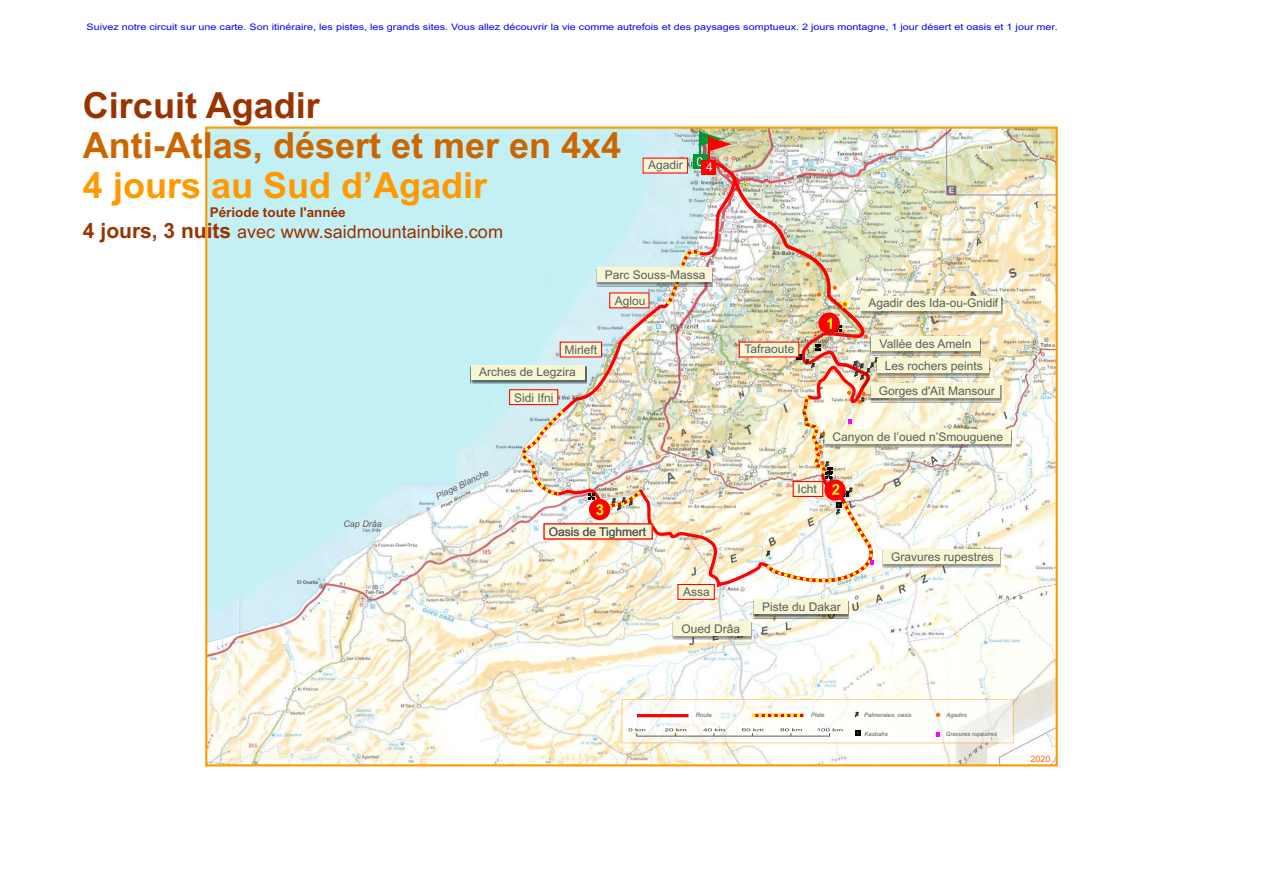
<style>
.page{position:relative;width:1263px;height:893px;background:#fff}
.page>*{position:absolute;margin:0;border:0;box-sizing:border-box;transform-origin:0 0}
.t1{font:700 36px "Arial";color:#c60}
.t2{font:700 36px "Arial";color:#f90}
.t3{font:700 36px "Arial";color:#930}
.t4{font:18px "Arial";color:#930}
.t5{font:700 15px "Arial";color:#ff0}
.t6{font:700 13.5px "Arial";color:#930}
.t7{font:12px/25px "Arial";color:#5b5b5b;text-align:center}
.t8{font:12px "Arial";color:#fff}
.t9{font:9px "Arial";color:#00f;scale:1.2 1}
.t10{font:italic 9px "Arial";color:#5b5b5b}
.t11{font:9px "Arial";color:#f60}
.t12{font:italic 6px "Arial";color:#5b5b5b}
.s1{font-weight:700;font-size:21px}
</style>
<div class="page">
<img style="left:208px;top:130px;width:847px;height:633px">
<svg style="left:978px;top:411px;width:29px;height:165px"></svg>
<svg style="left:622px;top:699px;width:391px;height:44px"></svg>
<div style="left:824px;top:431px;width:188px;height:17px;background:#2b2a29;opacity:.49"></div>
<div style="left:825px;top:429px;width:185px;height:15px;background:#f7f7d5"></div>
<div style="left:471px;top:367px;width:116px;height:17px;background:#2b2a29;opacity:.69"></div>
<div style="left:471px;top:365px;width:114px;height:14px;background:#f7f7d5"></div>
<div style="left:871px;top:338px;width:110px;height:17px;background:#2b2a29;opacity:.49"></div>
<div style="left:872px;top:336px;width:108px;height:15px;background:#f7f7d5"></div>
<div style="left:882px;top:551px;width:119px;height:17px;background:#2b2a29;opacity:.49"></div>
<div style="left:883px;top:549px;width:117px;height:15px;background:#f7f7d5"></div>
<div style="left:870px;top:385px;width:131px;height:17px;background:#2b2a29;opacity:.49"></div>
<div style="left:871px;top:383px;width:129px;height:15px;background:#f7f7d5"></div>
<div style="left:876px;top:360px;width:114px;height:17px;background:#2b2a29;opacity:.49"></div>
<div style="left:877px;top:358px;width:111px;height:15px;background:#f7f7d5"></div>
<div style="left:860px;top:297px;width:142px;height:18px;background:#2b2a29;opacity:.49"></div>
<div style="left:860px;top:296px;width:141px;height:14px;background:#f7f7d5"></div>
<svg style="left:379px;top:584px;width:6px;height:6px"></svg>
<svg style="left:393px;top:589px;width:6px;height:6px"></svg>
<svg style="left:406px;top:594px;width:6px;height:5px"></svg>
<svg style="left:419px;top:599px;width:6px;height:5px"></svg>
<svg style="left:444px;top:608px;width:5px;height:6px"></svg>
<svg style="left:457px;top:613px;width:6px;height:6px"></svg>
<svg style="left:470px;top:618px;width:6px;height:5px"></svg>
<svg style="left:484px;top:623px;width:5px;height:5px"></svg>
<svg style="left:1007px;top:267px;width:11px;height:11px"></svg>
<img style="left:508px;top:131px;width:470px;height:514px">
<p class="t9" style="left:86px;top:23px;width:811px">Suivez notre circuit sur une carte. Son itinéraire, les pistes, les grands sites. Vous allez découvrir la vie comme autrefois et des paysages somptueux. 2 jours montagne, 1 jour désert et oasis et 1 jour mer.</p>
<h1 class="t3" style="left:83px;top:92px;width:238px">Circuit Agadir</h1>
<h1 class="t1" style="left:83px;top:132px;width:540px">Anti-Atlas, désert et mer en 4x4</h1>
<h1 class="t2" style="left:83px;top:172px;width:406px">4 jours au Sud d’Agadir</h1>
<h2 class="t4" style="left:83px;top:225px;width:421px"><span class="s1">4 jours, 3 nuits</span> avec www.saidmountainbike.com</h2>
<p class="t6" style="left:210px;top:207px;width:137px">Période toute l'année</p>
<p class="t7" style="left:648px;top:153px;width:36px">Agadir</p>
<p class="t8" style="left:706px;top:163px;width:8px">4</p>
<p class="t10" style="left:343px;top:521px;width:40px">Cap Drâa</p>
<p class="t7" style="left:605px;top:263px;width:102px">Parc Souss-Massa</p>
<p class="t7" style="left:564px;top:338px;width:34px">Mirleft</p>
<p class="t7" style="left:479px;top:361px;width:98px">Arches de Legzira</p>
<p class="t7" style="left:514px;top:386px;width:41px">Sidi Ifni</p>
<p class="t7" style="left:615px;top:289px;width:32px">Aglou</p>
<p class="t10" style="left:435px;top:494px;width:59px;rotate:-26deg">Plage Blanche</p>
<p class="t5" style="left:596px;top:504px;width:10px">3</p>
<p class="t7" style="left:549px;top:520px;width:99px">Oasis de Tighmert</p>
<p class="t7" style="left:683px;top:581px;width:28px">Assa</p>
<p class="t7" style="left:744px;top:337px;width:51px">Tafraoute</p>
<p class="t7" style="left:868px;top:292px;width:131px">Agadir des Ida-ou-Gnidif</p>
<p class="t7" style="left:879px;top:332px;width:93px">Vallée des Ameln</p>
<p class="t7" style="left:879px;top:354px;width:118px">Les rochers peints<br>Gorges d'Aït Mansour</p>
<p class="t7" style="left:832px;top:425px;width:172px">Canyon de l’oued n’Smouguene</p>
<p class="t7" style="left:797px;top:478px;width:21px">Icht</p>
<p class="t7" style="left:891px;top:545px;width:104px">Gravures rupestres</p>
<p class="t7" style="left:762px;top:595px;width:80px">Piste du Dakar</p>
<p class="t7" style="left:681px;top:617px;width:60px">Oued Drâa</p>
<p class="t12" style="left:696px;top:713px;width:17px">Route</p>
<p class="t12" style="left:864px;top:713px;width:49px">Palmeraies, oasis</p>
<p class="t12" style="left:864px;top:732px;width:25px">Kasbahs</p>
<p class="t12" style="left:811px;top:713px;width:15px">Piste</p>
<p class="t12" style="left:946px;top:713px;width:22px">Agadirs</p>
<p class="t12" style="left:946px;top:732px;width:53px">Gravures rupestres</p>
<p class="t11" style="left:1030px;top:755px;width:22px">2020</p>
</div>
